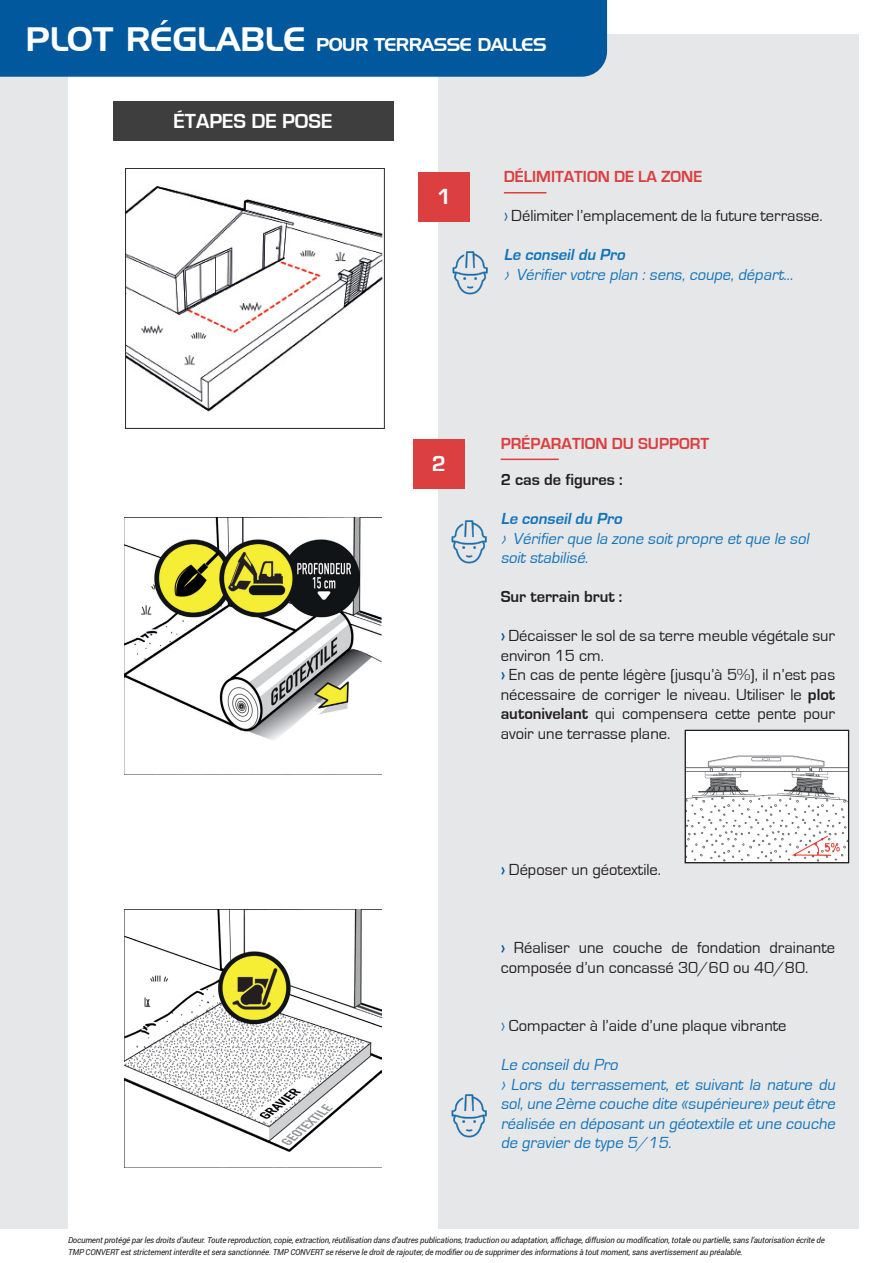
<style>
.page{position:relative;width:893px;height:1263px;background:#fff}
.page>*{position:absolute;margin:0;border:0;box-sizing:border-box;transform-origin:0 0}
.t1{font:700 22.5px "Eurostile";color:#fff}
.t2{font:700 21px "Eurostile";color:#fff}
.t3{font:18px "Handel Gothic BT";letter-spacing:-.04em;color:#fff}
.t4{font:16.5px/19.5px "Eurostile";color:#231f20}
.t5{font:italic 16.5px/19.5px "Eurostile";color:#1074bc}
.t6{font:700 16.5px "Eurostile";color:#db3f3f}
.t7{font:700 16.5px "Eurostile";color:#231f20}
.t8{font:italic 700 16.5px "Eurostile";color:#1074bc}
.t9{font:italic 8.25px/12px "Roboto";letter-spacing:-.02em;color:#231f20}
.s1{font-size:33px}
.s2{color:#01589c}
.s3{font-weight:700;color:#01589c}
.s4{font-weight:700}
.s5{color:#1074bc}
</style>
<div class="page">
<div style="left:0;top:34px;width:859px;height:1195px;background:#e6e7e9"></div>
<div style="left:68px;top:0;width:370px;height:1234px;background:#fff"></div>
<hr style="left:504px;top:192px;width:42px;height:1px;background:#db3f3f">
<div style="left:419px;top:172px;width:51px;height:49px;background:#db3f3f"></div>
<div style="left:414px;top:439px;width:51px;height:49px;background:#db3f3f"></div>
<hr style="left:501px;top:459px;width:58px;height:1px;background:#db3f3f">
<div style="left:113px;top:101px;width:280px;height:39px;background:#3e3e3f"></div>
<img style="left:452px;top:251px;width:36px;height:44px">
<img style="left:451px;top:520px;width:36px;height:44px">
<img style="left:451px;top:1094px;width:36px;height:44px">
<img style="left:687px;top:732px;width:160px;height:129px">
<div style="left:685px;top:730px;width:164px;height:133px;border:1px solid #231f20"></div>
<img style="left:125px;top:169px;width:260px;height:259px">
<img style="left:124px;top:517px;width:258px;height:258px">
<img style="left:124px;top:909px;width:258px;height:258px">
<div style="left:0;top:0;width:607px;height:77px;background:#01589c"></div>
<h3 class="t3" style="left:26px;top:33px;width:523px"><span class="s1">PLOT RÉGLABLE</span> POUR TERRASSE DALLES</h3>
<p class="t2" style="left:174px;top:109px;width:160px">ÉTAPES DE POSE</p>
<p class="t1" style="left:437px;top:185px;width:16px">1</p>
<p class="t6" style="left:504px;top:168px;width:200px">DÉLIMITATION DE LA ZONE</p>
<p class="t4" style="left:504px;top:206px;width:320px"><span class="s2">›</span> Délimiter l’emplacement de la future terrasse.</p>
<p class="t8" style="left:504px;top:246px;width:126px">Le conseildu Pro</p>
<p class="t5" style="left:504px;top:265px;width:294px">› Vérifier votre plan :sens,coupe,départ...</p>
<p class="t1" style="left:432px;top:451px;width:16px">2</p>
<p class="t6" style="left:501px;top:434px;width:210px">PRÉPARATION DU SUPPORT</p>
<p class="t7" style="left:501px;top:471px;width:123px">2 cas de figures :</p>
<p class="t8" style="left:501px;top:510px;width:126px">Le conseildu Pro</p>
<p class="t5" style="left:501px;top:529px;width:313px">› Vérifier que la zone soitpropre etque le sol soitstabilisé.</p>
<p class="t7" style="left:501px;top:588px;width:123px">Sur terrain brut :</p>
<p class="t4" style="left:501px;top:626px;width:336px"><span class="s3">›</span> Décaisser le sol de sa terre meuble végétale sur environ 15 cm.</p>
<p class="t4" style="left:501px;top:665px;width:336px;text-align:justify"><span class="s3">›</span> En cas de pente légère (jusqu’à 5%), il n’est pas nécessaire de corriger le niveau. Utiliser le <span class="s4">plot autonivelant</span> qui compensera cette pente pour avoir une terrasse plane.</p>
<p class="t4" style="left:501px;top:860px;width:162px"><span class="s3">›</span> Déposer un géotextile.</p>
<p class="t4" style="left:501px;top:938px;width:336px"><span class="s3">›</span> Réaliser une couche de fondation drainante composée d’un concassé 30/60 ou 40/80.</p>
<p class="t4" style="left:501px;top:1016px;width:287px"><span class="s5">›</span> Compacter à l’aide d’une plaque vibrante</p>
<p class="t5" style="left:501px;top:1055px;width:122px">Le conseildu Pro</p>
<p class="t5" style="left:501px;top:1075px;width:339px;text-align:justify">› Lors du terrassement, et suivant la nature du sol,une 2ème couche dite «supérieure» peutêtre réalisée en déposant un géotextile et une couche de gravier de type 5/ 15.</p>
<p class="t9" style="left:68px;top:1233px;width:758px">Document protégé par les droits d’auteur. Toute reproduction, copie, extraction, réutilisation dans d’autres publications, traduction ou adaptation, affichage, diffusion ou modification, totale ou partielle, sans l’autorisation écrite de<br>TMP CONVERT est strictement interdite et sera sanctionnée. TMP CONVERT se réserve le droit de rajouter, de modifier ou de supprimer des informations à tout moment, sans avertissement au préalable.</p>
</div>
